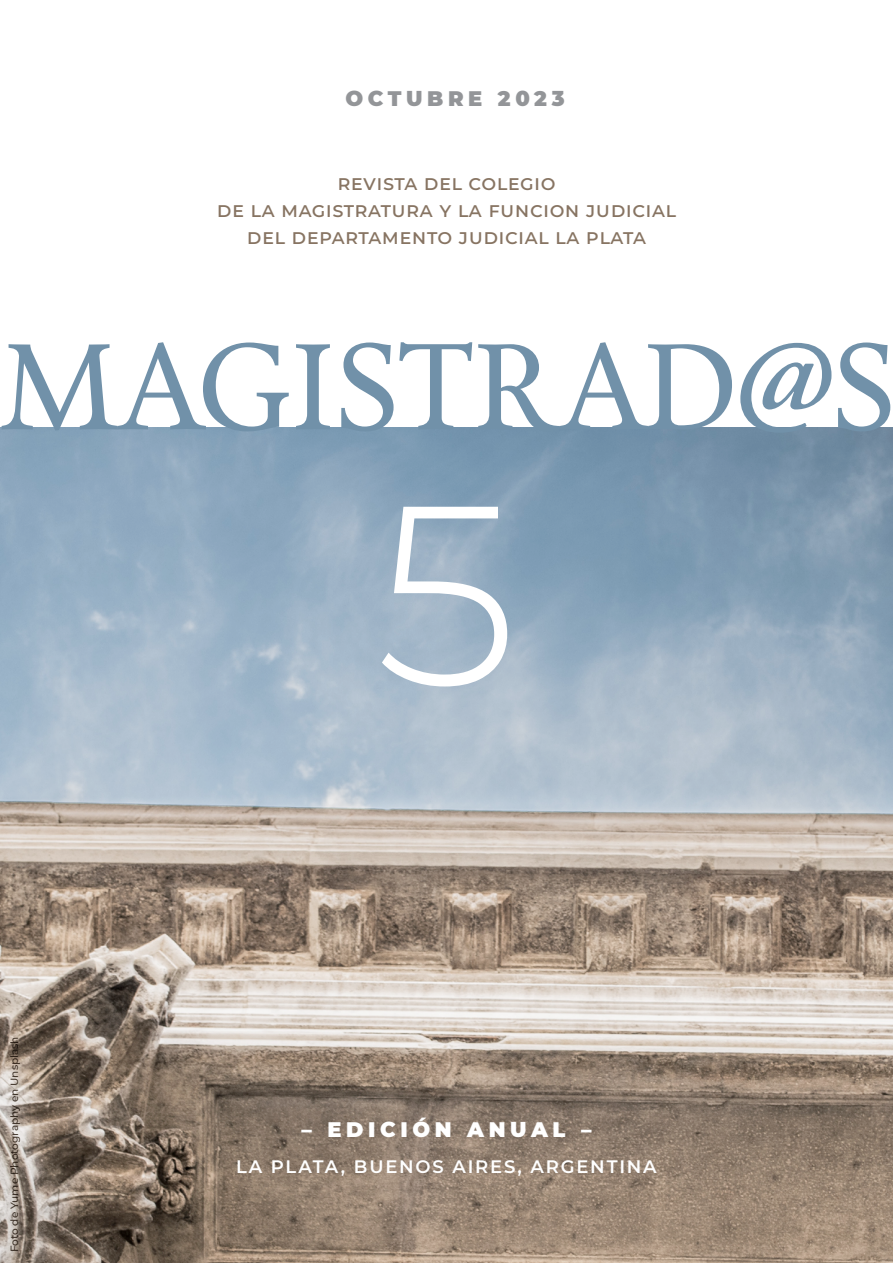
<style>
.page{position:relative;width:893px;height:1263px;background:#fff}
.page>*{position:absolute;margin:0;border:0;box-sizing:border-box;transform-origin:0 0}
.t1{font:300 255px "Montserrat";color:#fff}
.t2{font:500 21px/27px "Montserrat";letter-spacing:.035em;color:#877462;text-align:center}
.t3{font:900 21px "Montserrat";letter-spacing:.22em;color:#fff}
.t4{font:900 21px "Montserrat";letter-spacing:.22em;color:#939598}
.t5{font:600 18px "Montserrat";letter-spacing:.1em;color:#fff}
.t6{font:500 10.5px "Montserrat";color:#4f4338}
</style>
<div class="page">
<img style="left:0;top:428px;width:893px;height:835px">
<svg style="left:2px;top:342px;width:287px;height:89px"></svg>
<svg style="left:296px;top:344px;width:34px;height:85px"></svg>
<svg style="left:341px;top:342px;width:131px;height:89px"></svg>
<svg style="left:478px;top:342px;width:254px;height:89px"></svg>
<svg style="left:838px;top:342px;width:52px;height:89px"></svg>
<svg style="left:740px;top:343px;width:91px;height:90px"></svg>
<p class="t6" style="left:7px;top:1252px;width:217px;rotate:-90deg">Foto de Yume Photography en Unsplash</p>
<p class="t4" style="left:345px;top:83px;width:221px">OCTUBRE 2023</p>
<p class="t2" style="left:217px;top:168px;width:456px">revista del colegio<br>de la magistratura y la funcion j udicial del departamento j udicial la plata</p>
<h1 class="t1" style="left:375px;top:421px;width:144px">5</h1>
<p class="t3" style="left:301px;top:1114px;width:292px">– EDICIÓN ANUAL –</p>
<p class="t5" style="left:236px;top:1154px;width:422px">LA PLATA, BUENOS AIRES, ARGENTINA</p>
</div>
